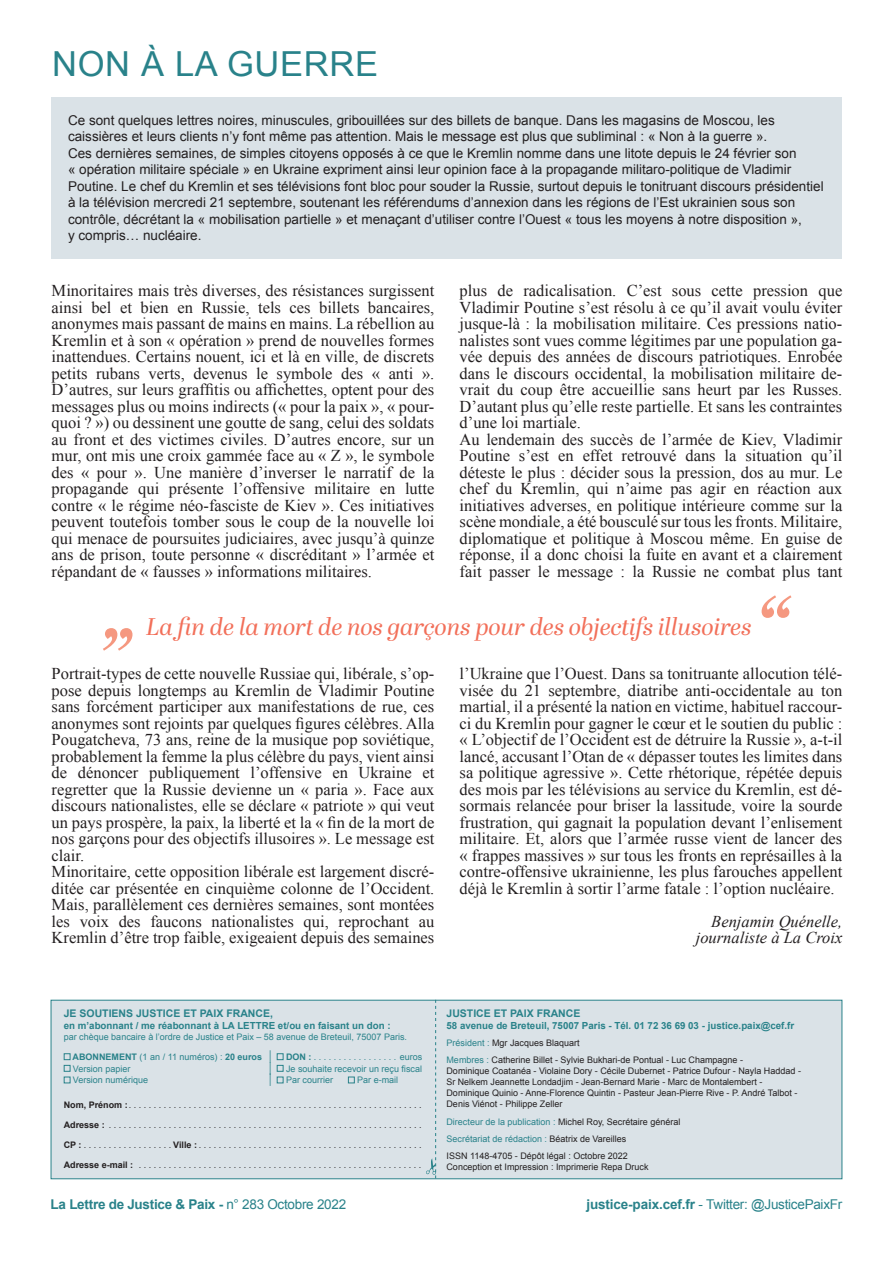
<style>
.page{position:relative;width:893px;height:1263px;background:#fff}
.page>*{position:absolute;margin:0;border:0;box-sizing:border-box;transform-origin:0 0}
.Einleitung{font:italic 91.35px "Abril Display";color:#f59880}
.Headline{font:34.5px "Arial";letter-spacing:.02em;color:#29828a}
.Einleitung-2{font:italic 24px "Abril Display";color:#f26f59}
.Copy{font:16.5px/16.5px "Times New Roman";color:#231f20;text-align:justify}
.Copy_Abbinder_kursiv{font:italic 16.5px "Times New Roman";color:#231f20}
.Einleitung-3{font:13.5px/16.5px "Arial";color:#231f20}
.Arial_kursiv{font:13.5px "Arial";letter-spacing:-.02em;color:#29828a}
.Arial_kursiv-2{font:700 13.5px "Arial";letter-spacing:-.02em;color:#29828a}
.t1{font:700 10.5px "Arial";color:#29828a}
.t2{font:700 9.75px "Arial";color:#29828a}
.t3{font:9px/10.9px "Arial";color:#231f20}
.t4{font:9px "Arial";color:#29828a}
.t5{font:700 9px "Arial";color:#29828a}
.t6{font:700 9px "Arial";color:#231f20}
.s1{font-weight:400}
.s2{font-weight:400;font-size:13.5px}
.s3{font-size:13.5px}
.s4{font-weight:700}
.s5{color:#29828a}
.s6{color:#231f20}
</style>
<div class="page">
<div style="left:51px;top:98px;width:791px;height:161px;background:#dae2e7"></div>
<div style="left:51px;top:1000px;width:791px;height:179px;background:#dae2e7;border:1px solid #29828a"></div>
<svg style="left:64px;top:1053px;width:6px;height:7px"></svg>
<svg style="left:277px;top:1053px;width:6px;height:7px"></svg>
<svg style="left:64px;top:1065px;width:6px;height:7px"></svg>
<svg style="left:277px;top:1065px;width:6px;height:7px"></svg>
<svg style="left:64px;top:1076px;width:6px;height:7px"></svg>
<svg style="left:277px;top:1076px;width:6px;height:7px"></svg>
<div style="left:348px;top:1076px;width:7px;height:7px;background:#dae2e7;border:1px solid #29828a"></div>
<svg style="left:426px;top:1000px;width:10px;height:178px"></svg>
<p class="Headline" style="left:52px;top:41px;width:327px">NON À LA GUERRE</p>
<p class="Einleitung-3" style="left:68px;top:112px;width:757px">Ce sont quelques lettres noires, minuscules, gribouillées sur des billets de banque. Dans les magasins de Moscou, les caissières et leurs clients n’y font même pas attention. Mais le message est plus que subliminal : « Non à la guerre ».<br>Ces dernières semaines, de simples citoyens opposés à ce que le Kremlin nomme dans une litote depuis le 24 février son<br>« opération militaire spéciale » en Ukraine expriment ainsi leur opinion face à la propagande militaro-politique de Vladimir Poutine. Le chef du Kremlin et ses télévisions font bloc pour souder la Russie, surtout depuis le tonitruant discours présidentiel à la télévision mercredi 21 septembre, soutenant les référendums d’annexion dans les régions de l’Est ukrainien sous son contrôle, décrétant la « mobilisation partielle » et menaçant d’utiliser contre l’Ouest « tous les moyens à notre disposition »,<br>y compris… nucléaire.</p>
<p class="Copy" style="left:52px;top:282px;width:384px">Minoritaires mais très diverses, des résistances surgissent ainsi bel et bien en Russie, tels ces billets bancaires, anonymes mais passant de mains en mains. La rébellion au Kremlin et à son « opération » prend de nouvelles formes inattendues. Certains nouent, ici et là en ville, de discrets petits rubans verts, devenus le symbole des « anti ».<br>D’autres, sur leurs graffitis ou affichettes, optent pour des messages plus ou moins indirects (« pour la paix », « pour&shy;quoi ? ») ou dessinent une goutte de sang, celui des soldats au front et des victimes civiles. D’autres encore, sur un mur, ont mis une croix gammée face au « Z », le symbole des « pour ». Une manière d’inverser le narratif de la propagande qui présente l’offensive militaire en lutte contre « le régime néo-fasciste de Kiev ». Ces initiatives peuvent toutefois tomber sous le coup de la nouvelle loi qui menace de poursuites judiciaires, avec jusqu’à quinze ans de prison, toute personne « discréditant » l’armée et répandant de « fausses » informations militaires.</p>
<p class="Copy" style="left:460px;top:282px;width:384px">plus de radicalisation. C’est sous cette pression que Vladimir Poutine s’est résolu à ce qu’il avait voulu éviter jusque-là : la mobilisation militaire. Ces pressions natio&shy;nalistes sont vues comme légitimes par une population ga&shy;vée depuis des années de discours patriotiques. Enrobée dans le discours occidental, la mobilisation militaire de&shy;vrait du coup être accueillie sans heurt par les Russes.<br>D’autant plus qu’elle reste partielle. Et sans les contraintes d’une loi martiale.</p>
<p class="Copy" style="left:460px;top:431px;width:384px">Au lendemain des succès de l’armée de Kiev, Vladimir Poutine s’est en effet retrouvé dans la situation qu’il déteste le plus : décider sous la pression, dos au mur. Le chef du Kremlin, qui n’aime pas agir en réaction aux initiatives adverses, en politique intérieure comme sur la scène mondiale, a été bousculé sur tous les fronts. Militaire, diplomatique et politique à Moscou même. En guise de réponse, il a donc choisi la fuite en avant et a clairement fait passer le message : la Russie ne combat plus tant</p>
<p class="Einleitung" style="left:104px;top:542px;width:37px">„</p>
<p class="Einleitung-2" style="left:146px;top:609px;width:607px">La fin de la mort de nos garçons pour des objectifs illusoires</p>
<p class="Einleitung" style="left:753px;top:567px;width:36px">“</p>
<p class="Copy" style="left:52px;top:665px;width:384px">Portrait-types de cette nouvelle Russiae qui, libérale, s’op&shy;pose depuis longtemps au Kremlin de Vladimir Poutine sans forcément participer aux manifestations de rue, ces anonymes sont rejoints par quelques figures célèbres. Alla Pougatcheva, 73 ans, reine de la musique pop soviétique, probablement la femme la plus célèbre du pays, vient ainsi de dénoncer publiquement l’offensive en Ukraine et regretter que la Russie devienne un « paria ». Face aux discours nationalistes, elle se déclare « patriote » qui veut un pays prospère, la paix, la liberté et la « fin de la mort de nos garçons pour des objectifs illusoires ». Le message est clair.</p>
<p class="Copy" style="left:52px;top:863px;width:384px">Minoritaire, cette opposition libérale est largement discré&shy;ditée car présentée en cinquième colonne de l’Occident.<br>Mais, parallèlement ces dernières semaines, sont montées les voix des faucons nationalistes qui, reprochant au Kremlin d’être trop faible, exigeaient depuis des semaines</p>
<p class="Copy" style="left:460px;top:665px;width:384px">l’Ukraine que l’Ouest. Dans sa tonitruante allocution télé&shy;visée du 21 septembre, diatribe anti-occidentale au ton martial, il a présenté la nation en victime, habituel raccour&shy;ci du Kremlin pour gagner le cœur et le soutien du public : « L’objectif de l’Occident est de détruire la Russie », a-t-il lancé, accusant l’Otan de « dépasser toutes les limites dans sa politique agressive ». Cette rhétorique, répétée depuis des mois par les télévisions au service du Kremlin, est dé&shy;sormais relancée pour briser la lassitude, voire la sourde frustration, qui gagnait la population devant l’enlisement militaire. Et, alors que l’armée russe vient de lancer des « frappes massives » sur tous les fronts en représailles à la contre-offensive ukrainienne, les plus farouches appellent déjà le Kremlin à sortir l’arme fatale : l’option nucléaire.</p>
<p class="Copy_Abbinder_kursiv" style="left:711px;top:911px;width:133px">Benjamin Quénelle,</p>
<p class="Copy_Abbinder_kursiv" style="left:696px;top:928px;width:148px">journaliste à La Croix</p>
<p class="t1" style="left:64px;top:1007px;width:211px">JE SOUTIENS JUSTICE ET PAIX FRANCE,</p>
<p class="t2" style="left:64px;top:1020px;width:328px">en m’abonnant / me réabonnant à LA LETTRE et/ou en faisant un don :</p>
<p class="t4" style="left:64px;top:1031px;width:345px">par chèque bancaire à l’ordre de Justice et Paix – 58 avenue de Breteuil, 75007 Paris.</p>
<p class="t5" style="left:73px;top:1052px;width:200px">ABONNEMENT <span class="s1">(1 an / 11 numéros) :</span> 20 euros <span class="s2">|</span></p>
<p class="t5" style="left:286px;top:1052px;width:27px">DON :</p>
<p class="t4" style="left:400px;top:1051px;width:24px">euros</p>
<p class="t4" style="left:73px;top:1062px;width:59px">Version papier</p>
<p class="t4" style="left:269px;top:1062px;width:154px"><span class="s3">|</span> Je souhaite recevoir un reçu fiscal</p>
<p class="t4" style="left:73px;top:1074px;width:77px">Version numérique</p>
<p class="t4" style="left:269px;top:1074px;width:65px"><span class="s3">|</span> Par courrier</p>
<p class="t4" style="left:357px;top:1074px;width:43px">Par e-mail</p>
<p class="t6" style="left:64px;top:1099px;width:66px">Nom, Prénom :</p>
<p class="t6" style="left:64px;top:1120px;width:43px">Adresse :</p>
<p class="t3" style="left:64px;top:1139px;width:22px"><span class="s4">CP :</span>..................</p>
<p class="t6" style="left:173px;top:1140px;width:25px">Ville :</p>
<p class="t3" style="left:64px;top:1159px;width:77px"><span class="s4">Adresse e-mail :</span> ............................</p>
<p class="t1" style="left:446px;top:1007px;width:135px">JUSTICE ET PAIX FRANCE</p>
<p class="t2" style="left:446px;top:1020px;width:349px">58 avenue de Breteuil, 75007 Paris - Tél. 01 72 36 69 03 - justice.paix@cef.fr</p>
<p class="t3" style="left:446px;top:1037px;width:135px"><span class="s5">Président :</span> Mgr Jacques Blaquart</p>
<p class="t3" style="left:446px;top:1055px;width:356px"><span class="s5">Membres :</span> Catherine Billet - Sylvie Bukhari-de Pontual - Luc Champagne -<br>Dominique Coatanéa - Violaine Dory - Cécile Dubernet - Patrice Dufour - Nayla Haddad - Sr Nelkem Jeannette Londadjim - Jean-Bernard Marie - Marc de Montalembert - Dominique Quinio - Anne-Florence Quintin - Pasteur Jean-Pierre Rive - P. André Talbot - Denis Viénot - Philippe Zeller</p>
<p class="t3" style="left:446px;top:1116px;width:235px"><span class="s5">Directeur de la publication :</span> Michel Roy, Secrétaire général</p>
<p class="t4" style="left:446px;top:1133px;width:181px">Secrétariat de rédaction : <span class="s6">Béatrix de Vareilles</span></p>
<p class="t3" style="left:446px;top:1151px;width:183px">ISSN 1148-4705 - Dépôt légal : Octobre 2022</p>
<p class="t3" style="left:446px;top:1162px;width:204px">Conception et Impression : Imprimerie Repa Druck</p>
<p class="Arial_kursiv-2" style="left:51px;top:1197px;width:297px">La Lettre de Justice &amp; Paix - <span class="s1">n° 283 Octobre 2022</span></p>
<p class="Arial_kursiv" style="left:586px;top:1195px;width:257px"><span class="s4">justice-paix.cef.fr</span> - Twitter: @JusticePaixFr</p>
</div>
